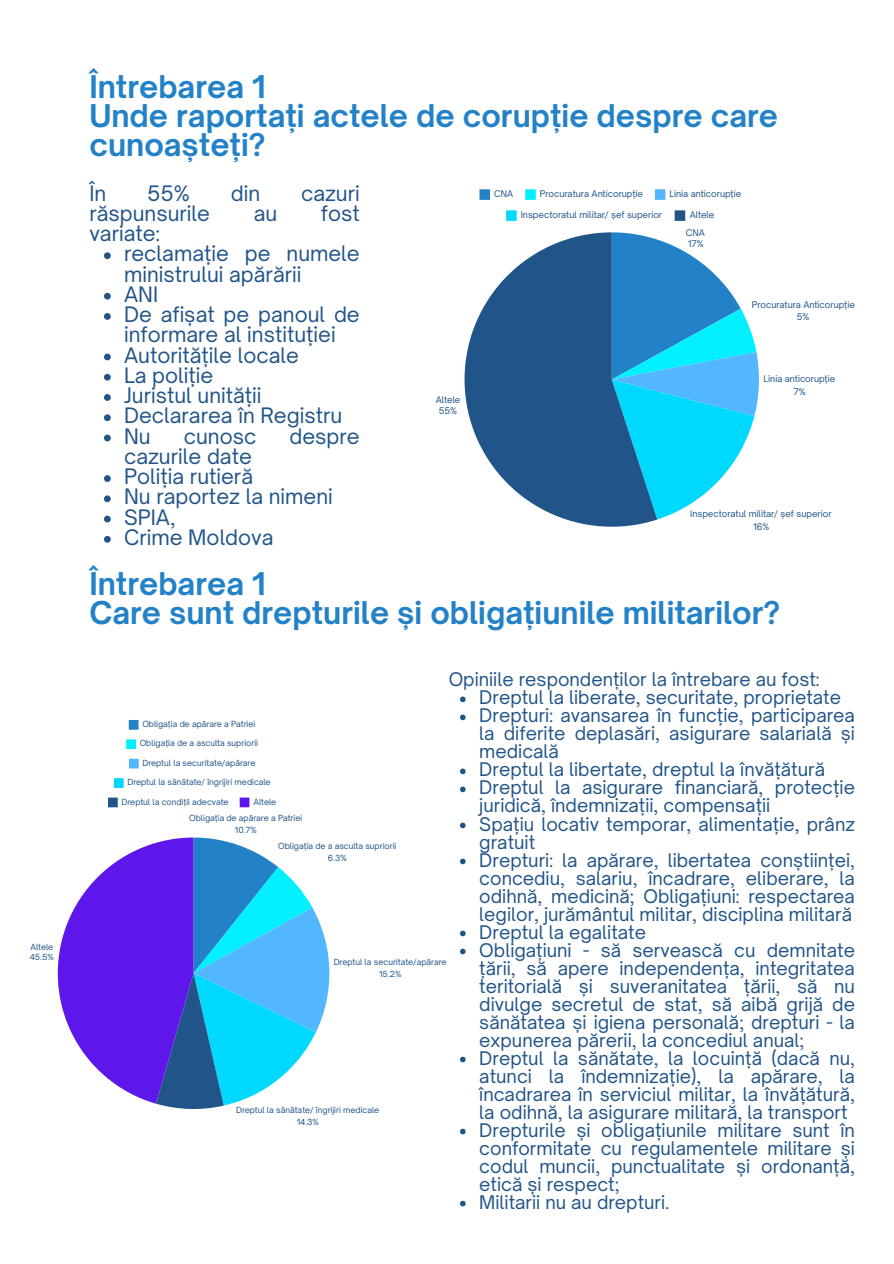
<style>
.page{position:relative;width:894px;height:1264px;background:#fff}
.page>*{position:absolute;margin:0;border:0;box-sizing:border-box;transform-origin:0 0}
.t1{font:700 30px/29.2px "Open Sauce One";color:#2382c7}
.t2{font:20.4px/20.2px "Open Sauce One";color:#215488}
.t3{font:18px/18px "Open Sauce One";color:#215488;text-align:justify}
.t4{font:8.85px/12.9px "Open Sauce One";color:#215488;text-align:center}
.t5{font:8.1px/11.9px "Open Sauce One";color:#215488;text-align:center}
</style>
<div class="page">
<svg style="left:479px;top:189px;width:11px;height:11px"></svg>
<svg style="left:525px;top:189px;width:10px;height:11px"></svg>
<svg style="left:654px;top:189px;width:11px;height:11px"></svg>
<svg style="left:506px;top:210px;width:10px;height:11px"></svg>
<svg style="left:674px;top:210px;width:11px;height:11px"></svg>
<svg style="left:657px;top:239px;width:102px;height:280px"></svg>
<svg style="left:464px;top:232px;width:193px;height:294px;fill:#215488"></svg>
<svg style="left:104px;top:252px;width:7px;height:7px"></svg>
<svg style="left:104px;top:293px;width:7px;height:6px"></svg>
<svg style="left:104px;top:313px;width:7px;height:7px"></svg>
<svg style="left:104px;top:353px;width:7px;height:7px"></svg>
<svg style="left:104px;top:374px;width:7px;height:6px"></svg>
<svg style="left:104px;top:394px;width:7px;height:7px"></svg>
<svg style="left:104px;top:414px;width:7px;height:7px"></svg>
<svg style="left:104px;top:434px;width:7px;height:7px"></svg>
<svg style="left:104px;top:475px;width:7px;height:7px"></svg>
<svg style="left:104px;top:495px;width:7px;height:7px"></svg>
<svg style="left:104px;top:515px;width:7px;height:7px"></svg>
<svg style="left:104px;top:536px;width:7px;height:6px"></svg>
<div style="left:129px;top:720px;width:9px;height:9px;background:#2382c7"></div>
<div style="left:126px;top:739px;width:10px;height:10px;background:#00f0ff"></div>
<div style="left:129px;top:758px;width:10px;height:10px;background:#53b7ff"></div>
<div style="left:114px;top:778px;width:10px;height:10px;background:#00d9ff"></div>
<div style="left:108px;top:797px;width:10px;height:10px;background:#215488"></div>
<div style="left:239px;top:797px;width:10px;height:10px;background:#5e17eb"></div>
<svg style="left:58px;top:837px;width:271px;height:272px"></svg>
<svg style="left:460px;top:696px;width:5px;height:6px"></svg>
<svg style="left:460px;top:714px;width:5px;height:6px"></svg>
<svg style="left:460px;top:768px;width:5px;height:6px"></svg>
<svg style="left:460px;top:786px;width:5px;height:6px"></svg>
<svg style="left:460px;top:822px;width:5px;height:6px"></svg>
<svg style="left:460px;top:858px;width:5px;height:6px"></svg>
<svg style="left:460px;top:930px;width:5px;height:6px"></svg>
<svg style="left:460px;top:948px;width:5px;height:6px"></svg>
<svg style="left:460px;top:1056px;width:5px;height:6px"></svg>
<svg style="left:460px;top:1128px;width:5px;height:6px"></svg>
<svg style="left:460px;top:1200px;width:5px;height:6px"></svg>
<p class="t5" style="left:30px;top:941px;width:26px;line-height:10.2px;text-align:left">Altele<br>45.5%</p>
<h1 class="t1" style="left:89px;top:72px;width:690px">Întrebarea 1<br>Unde raportați actele de corupție despre care cunoașteți?</h1>
<h2 class="t2" style="left:89px;top:183px;width:18px">În</h2>
<h2 class="t2" style="left:147px;top:183px;width:44px">55%</h2>
<h2 class="t2" style="left:231px;top:183px;width:31px">din</h2>
<h2 class="t2" style="left:301px;top:183px;width:60px">cazuri</h2>
<h2 class="t2" style="left:89px;top:203px;width:122px">răspunsurile</h2>
<h2 class="t2" style="left:253px;top:203px;width:25px">au</h2>
<h2 class="t2" style="left:321px;top:203px;width:40px">fost</h2>
<h2 class="t2" style="left:89px;top:223px;width:72px">variate:</h2>
<p class="t2" style="left:124px;top:243px;width:237px">reclamație pe numele ministrului apărării</p>
<p class="t2" style="left:124px;top:284px;width:36px">ANI</p>
<p class="t2" style="left:124px;top:304px;width:237px">De afișat pe panoul de informare al instituției</p>
<p class="t2" style="left:124px;top:345px;width:176px">Autoritățile locale</p>
<p class="t2" style="left:124px;top:365px;width:91px">La poliție</p>
<p class="t2" style="left:124px;top:385px;width:139px">Juristul unității</p>
<p class="t2" style="left:124px;top:405px;width:220px">Declararea în Registru</p>
<p class="t2" style="left:124px;top:426px;width:28px">Nu</p>
<p class="t2" style="left:184px;top:426px;width:74px">cunosc</p>
<p class="t2" style="left:289px;top:426px;width:72px">despre</p>
<p class="t2" style="left:124px;top:446px;width:129px">cazurile date</p>
<p class="t2" style="left:124px;top:466px;width:130px">Poliția rutieră</p>
<p class="t2" style="left:124px;top:486px;width:210px">Nu raportez la nimeni</p>
<p class="t2" style="left:124px;top:507px;width:53px">SPIA,</p>
<p class="t2" style="left:124px;top:527px;width:151px">Crime Moldova</p>
<h1 class="t1" style="left:89px;top:569px;width:692px">Întrebarea 1<br>Care sunt drepturile și obligațiunile militarilor?</h1>
<p class="t4" style="left:494px;top:187px;width:21px">CNA</p>
<p class="t4" style="left:539px;top:187px;width:105px">Procuratura Anticorupție</p>
<p class="t4" style="left:669px;top:187px;width:73px">Linia anticorupție</p>
<p class="t4" style="left:520px;top:208px;width:143px">Inspectoratul militar/ șef superior</p>
<p class="t4" style="left:689px;top:208px;width:26px">Altele</p>
<p class="t4" style="left:685px;top:227px;width:21px;line-height:10.9px;text-align:left">CNA<br>17%</p>
<p class="t4" style="left:751px;top:298px;width:105px">Procuratura Anticorupție<br>5%</p>
<p class="t4" style="left:763px;top:372px;width:73px">Linia anticorupție<br>7%</p>
<p class="t4" style="left:435px;top:394px;width:26px;line-height:10.9px">Altele<br>55%</p>
<p class="t4" style="left:690px;top:507px;width:143px">Inspectoratul militar/ șef superior<br>16%</p>
<p class="t3" style="left:448px;top:670px;width:372px">Opiniile respondenților la întrebare au fost:</p>
<p class="t3" style="left:479px;top:688px;width:363px">Dreptul la liberate, securitate, proprietate</p>
<p class="t3" style="left:479px;top:706px;width:377px">Drepturi: avansarea în funcție, participarea la diferite deplasări, asigurare salarială și medicală</p>
<p class="t3" style="left:479px;top:760px;width:347px">Dreptul la libertate, dreptul la învățătură</p>
<p class="t3" style="left:479px;top:778px;width:377px">Dreptul la asigurare financiară, protecție juridică, îndemnizații, compensații</p>
<p class="t3" style="left:479px;top:814px;width:377px">Spațiu locativ temporar, alimentație, prânz gratuit</p>
<p class="t3" style="left:479px;top:850px;width:377px">Drepturi: la apărare, libertatea conștiinței, concediu, salariu, încadrare, eliberare, la odihnă, medicină; Obligațiuni: respectarea legilor, jurământul militar, disciplina militară</p>
<p class="t3" style="left:479px;top:922px;width:168px">Dreptul la egalitate</p>
<p class="t3" style="left:479px;top:940px;width:377px">Obligațiuni - să servească cu demnitate țării, să apere independența, integritatea teritorială și suveranitatea țării, să nu divulge secretul de stat, să aibă grijă de sănătatea și igiena personală; drepturi - la expunerea părerii, la concediul anual;</p>
<p class="t3" style="left:479px;top:1048px;width:377px">Dreptul la sănătate, la locuință (dacă nu, atunci la îndemnizație), la apărare, la încadrarea în serviciul militar, la învățătură, la odihnă, la asigurare militară, la transport</p>
<p class="t3" style="left:479px;top:1120px;width:377px">Drepturile și obligațiunile militare sunt în conformitate cu regulamentele militare și codul muncii, punctualitate și ordonanță, etică și respect;</p>
<p class="t3" style="left:479px;top:1192px;width:192px">Militarii nu au drepturi.</p>
<p class="t5" style="left:142px;top:718px;width:115px">Obligația de apărare a Patriei</p>
<p class="t5" style="left:140px;top:737px;width:120px">Obligația de a asculta supriorii</p>
<p class="t5" style="left:142px;top:756px;width:114px">Dreptul la securitate/apărare</p>
<p class="t5" style="left:127px;top:776px;width:145px">Dreptul la sănătate/ îngrijiri medicale</p>
<p class="t5" style="left:121px;top:795px;width:108px">Dreptul la condiții adecvate</p>
<p class="t5" style="left:253px;top:795px;width:24px">Altele</p>
<p class="t5" style="left:189px;top:811px;width:115px">Obligația de apărare a Patriei<br>10.7%</p>
<p class="t5" style="left:278px;top:840px;width:120px">Obligația de a asculta supriorii<br>6.3%</p>
<p class="t5" style="left:333px;top:955px;width:114px">Dreptul la securitate/apărare<br>15.2%</p>
<p class="t5" style="left:236px;top:1104px;width:145px">Dreptul la sănătate/ îngrijiri medicale<br>14.3%</p>
</div>
